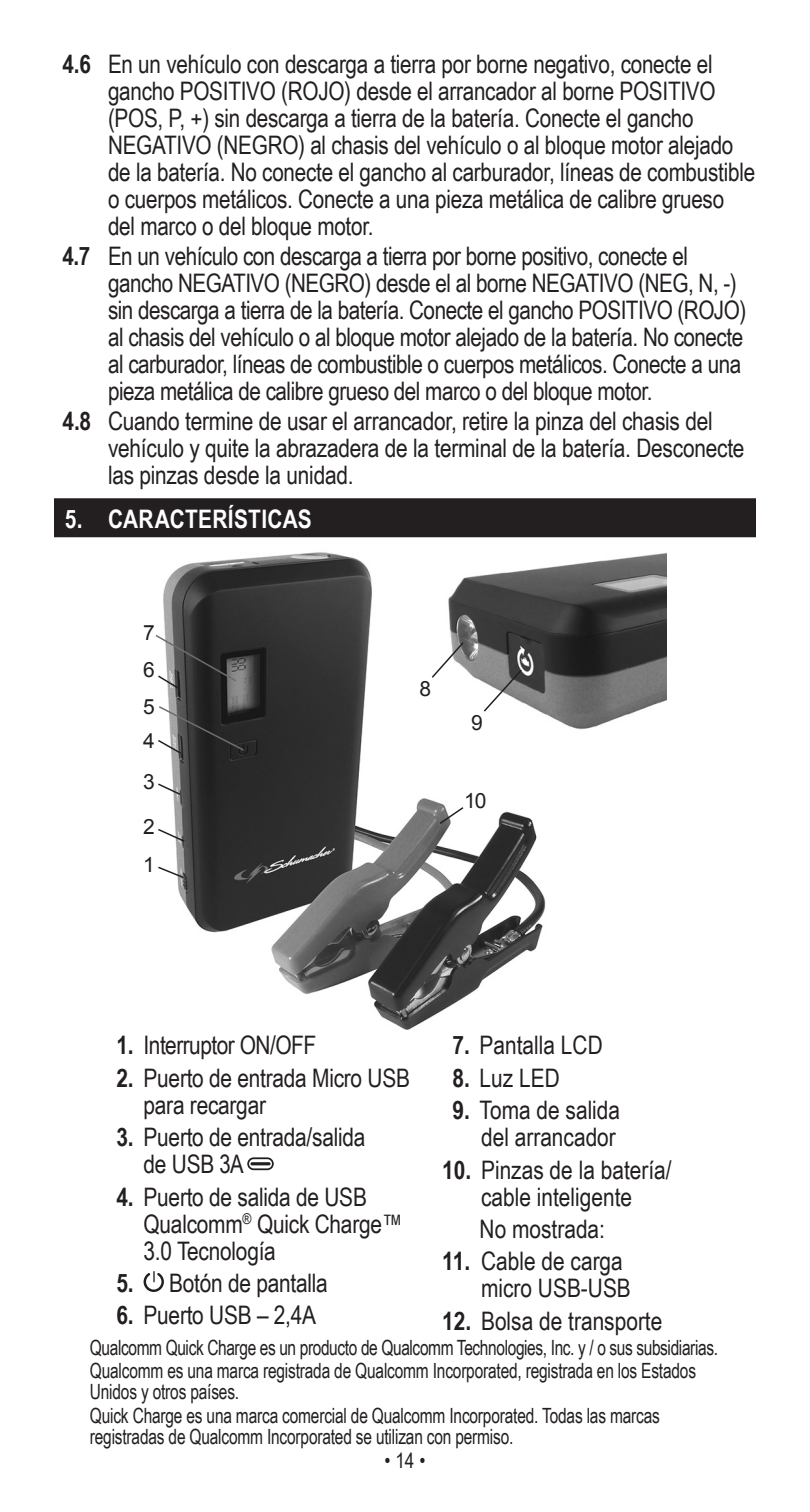
<style>
.page{position:relative;width:810px;height:1512px;background:#fff}
.page>*{position:absolute;margin:0;border:0;box-sizing:border-box;transform-origin:0 0}
.Numbers_1_col_small{font:25.5px/27px "Arial Narrow";letter-spacing:-.01em;color:#231f20}
.t1{font:700 25.5px "Arial Narrow";letter-spacing:.01em;color:#fff}
.t2{font:21px/21px "Arial Narrow";letter-spacing:-.01em;color:#231f20;scale:.9 1}
.Numbers_new{font:21px "Arial";color:#231f20}
.t3{font:21px "Arial Narrow";letter-spacing:-.01em;color:#231f20}
.s1{font-weight:700}
</style>
<div class="page">
<div style="left:54px;top:498px;width:702px;height:39px;background:#231f20"></div>
<img style="left:163px;top:552px;width:383px;height:478px">
<svg style="left:158px;top:865px;width:27px;height:14px"></svg>
<svg style="left:158px;top:828px;width:28px;height:15px"></svg>
<svg style="left:158px;top:782px;width:24px;height:14px"></svg>
<svg style="left:158px;top:705px;width:87px;height:50px;background:#545454"></svg>
<svg style="left:155px;top:633px;width:83px;height:57px;background:#5c5c5c"></svg>
<svg style="left:438px;top:806px;width:27px;height:20px"></svg>
<img style="left:444px;top:553px;width:222px;height:183px">
<svg style="left:430px;top:641px;width:35px;height:38px"></svg>
<svg style="left:482px;top:668px;width:41px;height:45px"></svg>
<svg style="left:247px;top:1157px;width:27px;height:13px"></svg>
<hr style="left:250px;top:1162px;width:21px;height:3px;background:#231f20;border-radius:2px">
<svg style="left:144px;top:1271px;width:20px;height:21px"></svg>
<p class="Numbers_1_col_small" style="left:108px;top:49px;width:649px;text-indent:-45px"><span class="s1">4.6</span> En un vehículo con descarga a tierra por borne negativo, conecte el gancho POSITIVO (ROJO) desde el arrancador al borne POSITIVO (POS, P, +) sin descarga a tierra de la batería. Conecte el gancho NEGATIVO (NEGRO) al chasis del vehículo o al bloque motor alejado de la batería. No conecte el gancho al carburador, líneas de combustible o cuerpos metálicos. Conecte a una pieza metálica de calibre grueso del marco o del bloque motor.</p>
<p class="Numbers_1_col_small" style="left:108px;top:241px;width:640px;text-indent:-45px"><span class="s1">4.7</span> En un vehículo con descarga a tierra por borne positivo, conecte el gancho NEGATIVO (NEGRO) desde el al borne NEGATIVO (NEG, N, -) sin descarga a tierra de la batería. Conecte el gancho POSITIVO (ROJO) al chasis del vehículo o al bloque motor alejado de la batería. No conecte al carburador, líneas de combustible o cuerpos metálicos. Conecte a una pieza metálica de calibre grueso del marco o del bloque motor.</p>
<p class="Numbers_1_col_small" style="left:108px;top:407px;width:638px;text-indent:-45px"><span class="s1">4.8</span> Cuando termine de usar el arrancador, retire la pinza del chasis del vehículo y quite la abrazadera de la terminal de la batería. Desconecte las pinzas desde la unidad.</p>
<p class="t1" style="left:65px;top:499px;width:249px">5. CARACTERÍSTICAS</p>
<p class="Numbers_new" style="left:143px;top:618px;width:13px">7</p>
<p class="Numbers_new" style="left:143px;top:656px;width:13px">6</p>
<p class="Numbers_new" style="left:143px;top:693px;width:13px">5</p>
<p class="Numbers_new" style="left:143px;top:727px;width:13px">4</p>
<p class="Numbers_new" style="left:143px;top:768px;width:13px">3</p>
<p class="Numbers_new" style="left:143px;top:813px;width:13px">2</p>
<p class="Numbers_new" style="left:143px;top:850px;width:13px">1</p>
<p class="Numbers_new" style="left:420px;top:675px;width:13px">8</p>
<p class="Numbers_new" style="left:471px;top:709px;width:13px">9</p>
<p class="Numbers_new" style="left:464px;top:787px;width:24px">10</p>
<p class="Numbers_1_col_small" style="left:117px;top:1031px;width:201px"><span class="s1">1.</span> Interruptor ON/OFF</p>
<p class="Numbers_1_col_small" style="left:144px;top:1063px;width:268px;text-indent:-27px"><span class="s1">2.</span> Puerto de entrada Micro USB para recargar</p>
<p class="Numbers_1_col_small" style="left:144px;top:1123px;width:223px;text-indent:-27px"><span class="s1">3.</span> Puerto de entrada/salida de USB 3A</p>
<p class="Numbers_1_col_small" style="left:144px;top:1182px;width:261px;text-indent:-27px"><span class="s1">4.</span> Puerto de salida de USB<br>Qualcomm<sup>®</sup> Quick Charge™<br>3.0 Tecnología</p>
<p class="Numbers_1_col_small" style="left:117px;top:1269px;width:213px"><span class="s1">5.</span> Botón de pantalla</p>
<p class="Numbers_1_col_small" style="left:117px;top:1301px;width:201px"><span class="s1">6.</span> Puerto USB – 2,4A</p>
<p class="Numbers_1_col_small" style="left:453px;top:1031px;width:152px"><span class="s1">7.</span> Pantalla LCD</p>
<p class="Numbers_1_col_small" style="left:453px;top:1063px;width:109px"><span class="s1">8.</span> Luz LED</p>
<p class="Numbers_1_col_small" style="left:453px;top:1096px;width:169px;text-align:right"><span class="s1">9.</span> Toma de salida del arrancador</p>
<p class="Numbers_1_col_small" style="left:442px;top:1155px;width:231px;text-align:center"><span class="s1">10.</span> Pinzas de la batería/ cable inteligente</p>
<p class="Numbers_1_col_small" style="left:480px;top:1215px;width:127px">No mostrada:</p>
<p class="Numbers_1_col_small" style="left:481px;top:1247px;width:151px;text-indent:-39px"><span class="s1">11.</span> Cable de carga micro USB-USB</p>
<p class="Numbers_1_col_small" style="left:442px;top:1306px;width:222px"><span class="s1">12.</span> Bolsa de transporte</p>
<p class="t2" style="left:90px;top:1337px;width:699px">Qualcomm Quick Charge es un producto de Qualcomm Technologies, Inc. y / o sus subsidiarias.</p>
<p class="t2" style="left:90px;top:1360px;width:675px">Qualcomm es una marca registrada de Qualcomm Incorporated, registrada en los Estados<br>Unidos y otros países.</p>
<p class="t2" style="left:90px;top:1404px;width:635px">Quick Charge es una marca comercial de Qualcomm Incorporated. Todas las marcas registradas de Qualcomm Incorporated se utilizan con permiso.</p>
<p class="t3" style="left:385px;top:1445px;width:42px">• 14 •</p>
</div>
